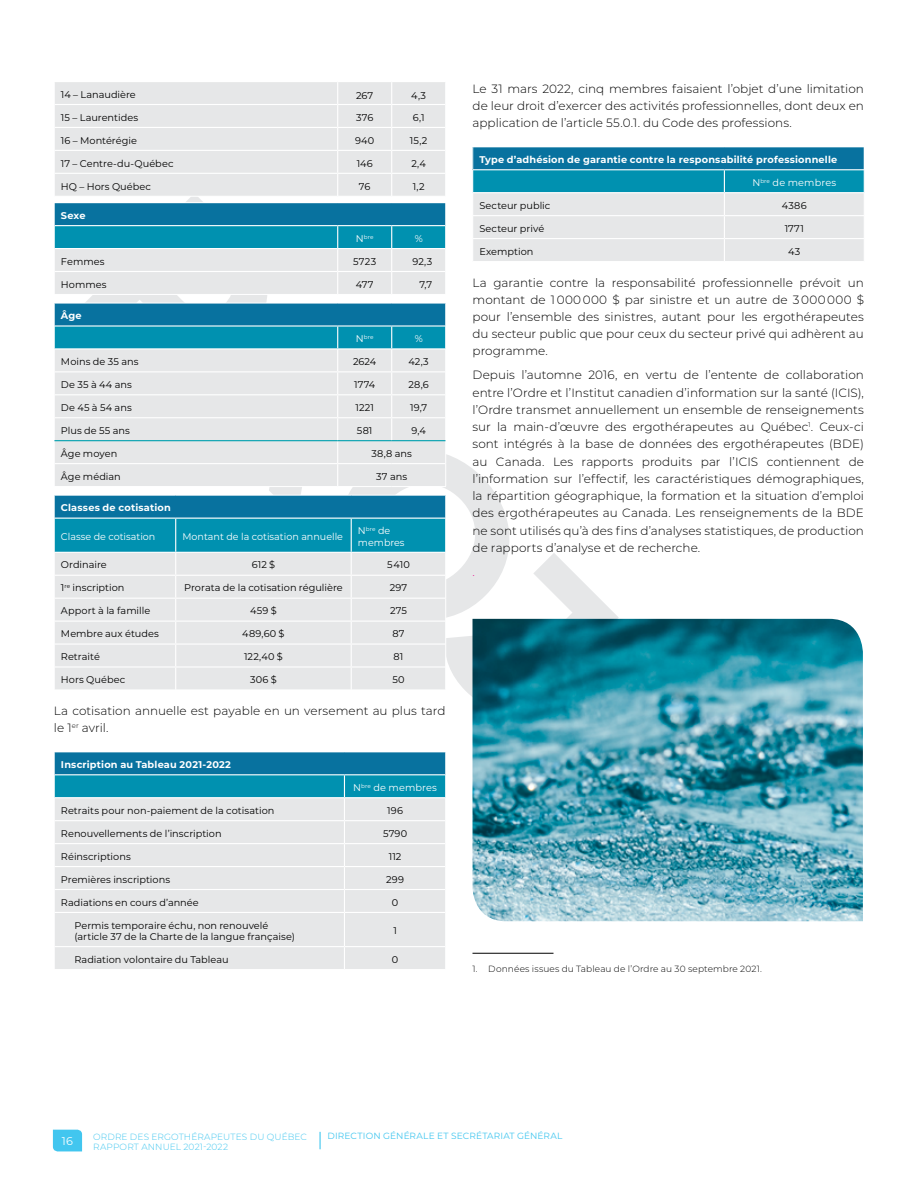
<style>
.page{position:relative;width:918px;height:1188px;background:#fff}
.page>*{position:absolute;margin:0;border:0;box-sizing:border-box;transform-origin:0 0}
.t1{font:300 12px/17.2px "Montserrat";letter-spacing:.005em;color:#000;text-align:justify}
.t2{font:300 12px "Montserrat";color:#ec008c}
.t3{font:11.25px "Montserrat";color:#fff}
.t4{font:9.75px/11.2px "Montserrat";color:#000}
.t5{font:700 9.75px "Montserrat";letter-spacing:.015em;color:#fff}
.t6{font:9.75px/11.2px "Montserrat";color:#fff}
.t7{font:300 9px/10.5px "Montserrat";letter-spacing:.015em;color:#42c6ef}
.t8{font:300 9px "Montserrat";letter-spacing:.015em;color:#000}
.t9{font:9px "Montserrat";letter-spacing:.015em;color:#42c6ef}
.t10{font:5.7px "Montserrat";letter-spacing:.01em;color:#fff}
.s1{font-size:9.75px}
</style>
<div class="page">
<svg style="left:53px;top:1130px;width:29px;height:21px"></svg>
<svg style="left:320px;top:1132px;width:1px;height:17px"></svg>
<div style="left:55px;top:82px;width:390px;height:114px;background:#e6e7e8"></div>
<hr style="left:54px;top:104px;width:284px;height:1px;background:#fff">
<hr style="left:338px;top:104px;width:54px;height:1px;background:#fff">
<hr style="left:392px;top:104px;width:53px;height:1px;background:#fff">
<hr style="left:54px;top:127px;width:284px;height:1px;background:#fff">
<hr style="left:338px;top:127px;width:54px;height:1px;background:#fff">
<hr style="left:392px;top:127px;width:53px;height:1px;background:#fff">
<hr style="left:54px;top:150px;width:284px;height:1px;background:#fff">
<hr style="left:338px;top:150px;width:54px;height:1px;background:#fff">
<hr style="left:392px;top:150px;width:53px;height:1px;background:#fff">
<hr style="left:54px;top:173px;width:284px;height:1px;background:#fff">
<hr style="left:338px;top:173px;width:54px;height:1px;background:#fff">
<svg style="left:337px;top:82px;width:1px;height:114px"></svg>
<hr style="left:392px;top:173px;width:53px;height:1px;background:#fff">
<svg style="left:391px;top:82px;width:1px;height:114px"></svg>
<svg style="left:54px;top:203px;width:392px;height:91px;background:#7cb8ca"></svg>
<svg style="left:54px;top:303px;width:392px;height:183px;background:#b0cfd9"></svg>
<hr style="left:392px;top:463px;width:53px;height:1px;background:#fff">
<hr style="left:54px;top:440px;width:284px;height:1px;background:#00a0af">
<hr style="left:338px;top:440px;width:54px;height:1px;background:#00a0af">
<hr style="left:392px;top:440px;width:53px;height:1px;background:#00a0af">
<svg style="left:54px;top:495px;width:392px;height:195px;background:#a7ccd7"></svg>
<div style="left:55px;top:913px;width:390px;height:56px;background:#e6e7e8"></div>
<svg style="left:54px;top:752px;width:392px;height:160px;background:#a9ccd7"></svg>
<hr style="left:344px;top:913px;width:1px;height:33px;background:#fff">
<hr style="left:54px;top:946px;width:290px;height:1px;background:#fff">
<hr style="left:344px;top:946px;width:101px;height:1px;background:#fff">
<svg style="left:344px;top:947px;width:1px;height:22px"></svg>
<svg style="left:472px;top:147px;width:393px;height:114px;background:#91c1d0"></svg>
<hr style="left:473px;top:953px;width:81px;height:1px;background:#000">
<img style="left:472px;top:619px;width:391px;height:302px">
<p class="t4" style="left:61px;top:88px;width:76px">14 – Lanaudière</p>
<p class="t4" style="left:356px;top:89px;width:19px">267</p>
<p class="t4" style="left:411px;top:89px;width:16px">4,3</p>
<p class="t4" style="left:61px;top:111px;width:79px">15 – Laurentides</p>
<p class="t4" style="left:356px;top:112px;width:19px">376</p>
<p class="t4" style="left:413px;top:112px;width:13px">6,1</p>
<p class="t4" style="left:61px;top:134px;width:77px">16 – Montérégie</p>
<p class="t4" style="left:355px;top:135px;width:21px">940</p>
<p class="t4" style="left:410px;top:135px;width:19px">15,2</p>
<p class="t4" style="left:61px;top:157px;width:114px">17 – Centre-du-Québec</p>
<p class="t4" style="left:357px;top:158px;width:18px">146</p>
<p class="t4" style="left:412px;top:158px;width:16px">2,4</p>
<p class="t4" style="left:61px;top:180px;width:92px">HQ – Hors Québec</p>
<p class="t4" style="left:359px;top:180px;width:13px">76</p>
<p class="t4" style="left:413px;top:180px;width:13px">1,2</p>
<p class="t5" style="left:61px;top:208px;width:26px">Sexe</p>
<p class="t10" style="left:356px;top:233px;width:19px"><span class="s1">N</span> bre</p>
<p class="t6" style="left:415px;top:232px;width:10px">%</p>
<p class="t4" style="left:61px;top:255px;width:45px">Femmes</p>
<p class="t4" style="left:353px;top:255px;width:25px">5723</p>
<p class="t4" style="left:412px;top:255px;width:21px">92,3</p>
<p class="t4" style="left:61px;top:278px;width:47px">Hommes</p>
<p class="t4" style="left:356px;top:278px;width:19px">477</p>
<p class="t4" style="left:420px;top:278px;width:14px">7,7</p>
<p class="t5" style="left:61px;top:309px;width:22px">Âge</p>
<p class="t10" style="left:356px;top:333px;width:19px"><span class="s1">N</span> bre</p>
<p class="t6" style="left:415px;top:333px;width:10px">%</p>
<p class="t4" style="left:61px;top:356px;width:79px">Moins de 35 ans</p>
<p class="t4" style="left:353px;top:356px;width:25px">2624</p>
<p class="t4" style="left:409px;top:356px;width:22px">42,3</p>
<p class="t4" style="left:61px;top:379px;width:72px">De 35 à 44 ans</p>
<p class="t4" style="left:354px;top:379px;width:23px">1774</p>
<p class="t4" style="left:409px;top:379px;width:22px">28,6</p>
<p class="t4" style="left:61px;top:402px;width:72px">De 45 à 54 ans</p>
<p class="t4" style="left:355px;top:402px;width:20px">1221</p>
<p class="t4" style="left:410px;top:402px;width:19px">19,7</p>
<p class="t4" style="left:61px;top:425px;width:70px">Plus de 55 ans</p>
<p class="t4" style="left:357px;top:425px;width:17px">581</p>
<p class="t4" style="left:411px;top:425px;width:16px">9,4</p>
<p class="t4" style="left:61px;top:447px;width:58px">Âge moyen</p>
<p class="t4" style="left:372px;top:447px;width:42px">38,8 ans</p>
<p class="t4" style="left:61px;top:470px;width:61px">Âge médian</p>
<p class="t4" style="left:376px;top:470px;width:32px">37 ans</p>
<p class="t5" style="left:61px;top:501px;width:111px">Classes de cotisation</p>
<p class="t6" style="left:61px;top:530px;width:96px">Classe de cotisation</p>
<p class="t6" style="left:182px;top:530px;width:162px">Montant de la cotisation annuelle</p>
<p class="t6" style="left:358px;top:525px;width:48px">N <sup>bre</sup> de membres</p>
<p class="t4" style="left:61px;top:559px;width:47px">Ordinaire</p>
<p class="t4" style="left:252px;top:559px;width:25px">612 $</p>
<p class="t4" style="left:387px;top:559px;width:24px">5 410</p>
<p class="t4" style="left:61px;top:582px;width:65px">1<sup>re</sup> inscription</p>
<p class="t4" style="left:184px;top:582px;width:160px">Prorata de la cotisation régulière</p>
<p class="t4" style="left:390px;top:582px;width:19px">297</p>
<p class="t4" style="left:61px;top:605px;width:91px">Apport à la famille</p>
<p class="t4" style="left:250px;top:605px;width:28px">459 $</p>
<p class="t4" style="left:390px;top:605px;width:18px">275</p>
<p class="t4" style="left:61px;top:628px;width:99px">Membre aux études</p>
<p class="t4" style="left:242px;top:628px;width:44px">489,60 $</p>
<p class="t4" style="left:392px;top:628px;width:14px">87</p>
<p class="t4" style="left:61px;top:651px;width:40px">Retraité</p>
<p class="t4" style="left:244px;top:651px;width:40px">122,40 $</p>
<p class="t4" style="left:394px;top:651px;width:11px">81</p>
<p class="t4" style="left:61px;top:674px;width:66px">Hors Québec</p>
<p class="t4" style="left:250px;top:674px;width:28px">306 $</p>
<p class="t4" style="left:392px;top:674px;width:14px">50</p>
<p class="t1" style="left:54px;top:702px;width:393px">La cotisation annuelle est payable en un versement au plus tard le 1<sup>er</sup> avril.</p>
<p class="t5" style="left:61px;top:758px;width:172px">Inscription au Tableau 2021-2022</p>
<p class="t6" style="left:353px;top:782px;width:85px">N <sup>bre</sup> de membres</p>
<p class="t4" style="left:61px;top:805px;width:215px">Retraits pour non-paiement de la cotisation</p>
<p class="t4" style="left:387px;top:805px;width:17px">196</p>
<p class="t4" style="left:61px;top:827px;width:162px">Renouvellements de l’inscription</p>
<p class="t4" style="left:383px;top:827px;width:26px">5790</p>
<p class="t4" style="left:61px;top:850px;width:71px">Réinscriptions</p>
<p class="t4" style="left:389px;top:850px;width:14px">112</p>
<p class="t4" style="left:61px;top:873px;width:111px">Premières inscriptions</p>
<p class="t4" style="left:386px;top:873px;width:19px">299</p>
<p class="t4" style="left:61px;top:896px;width:139px">Radiations en cours d’année</p>
<p class="t4" style="left:392px;top:896px;width:8px">0</p>
<p class="t4" style="left:74px;top:919px;width:222px">Permis temporaire échu, non renouvelé (article 37 de la Charte de la langue française)</p>
<p class="t4" style="left:393px;top:925px;width:5px">1</p>
<p class="t4" style="left:74px;top:953px;width:156px">Radiation volontaire du Tableau</p>
<p class="t4" style="left:392px;top:953px;width:8px">0</p>
<p class="t1" style="left:472px;top:79px;width:393px">Le 31 mars 2022, cinq membres faisaient l’objet d’une limitation de leur droit d’exercer des activités professionnelles, dont deux en application de l’article 55.0.1. du Code des professions.</p>
<p class="t5" style="left:479px;top:153px;width:359px">Type d’adhésion de garantie contre la responsabilité professionnelle</p>
<p class="t6" style="left:752px;top:177px;width:85px">N <sup>bre</sup> de membres</p>
<p class="t4" style="left:479px;top:199px;width:72px">Secteur public</p>
<p class="t4" style="left:782px;top:199px;width:26px">4386</p>
<p class="t4" style="left:479px;top:222px;width:66px">Secteur privé</p>
<p class="t4" style="left:785px;top:222px;width:21px">1771</p>
<p class="t4" style="left:479px;top:245px;width:56px">Exemption</p>
<p class="t4" style="left:788px;top:245px;width:14px">43</p>
<p class="t1" style="left:473px;top:273px;width:393px">La garantie contre la responsabilité professionnelle prévoit un montant de 1 000 000 $ par sinistre et un autre de 3 000 000 $ pour l’ensemble des sinistres, autant pour les ergothérapeutes du secteur public que pour ceux du secteur privé qui adhèrent au programme.</p>
<p class="t1" style="left:473px;top:366px;width:393px">Depuis l’automne 2016, en vertu de l’entente de collaboration entre l’Ordre et l’Institut canadien d’information sur la santé (ICIS), l’Ordre transmet annuellement un ensemble de renseignements sur la main-d’œuvre des ergothérapeutes au Québec<sup>1</sup>. Ceux-ci sont intégrés à la base de données des ergothérapeutes (BDE) au Canada. Les rapports produits par l’ICIS contiennent de l’information sur l’effectif, les caractéristiques démographiques, la répartition géographique, la formation et la situation d’emploi des ergothérapeutes au Canada. Les renseignements de la BDE ne sont utilisés qu’à des fins d’analyses statistiques, de production de rapports d’analyse et de recherche.</p>
<p class="t2" style="left:473px;top:564px;width:4px">.</p>
<p class="t8" style="left:473px;top:963px;width:291px">1. Données issues du Tableau de l’Ordre au 30 septembre 2021.</p>
<p class="t3" style="left:62px;top:1133px;width:13px">16</p>
<p class="t7" style="left:93px;top:1131px;width:216px">ORDRE DES ERGOTHÉRAPEUTES DU QUÉBEC<br>RAPPORT ANNUEL 2021-2022</p>
<p class="t9" style="left:328px;top:1130px;width:14px">Direc</p>
<p class="t9" style="left:358px;top:1130px;width:60px">tion générale</p>
<p class="t9" style="left:437px;top:1130px;width:27px">et secr</p>
<p class="t9" style="left:476px;top:1130px;width:18px">étaria</p>
<p class="t9" style="left:510px;top:1130px;width:41px">t général</p>
</div>
